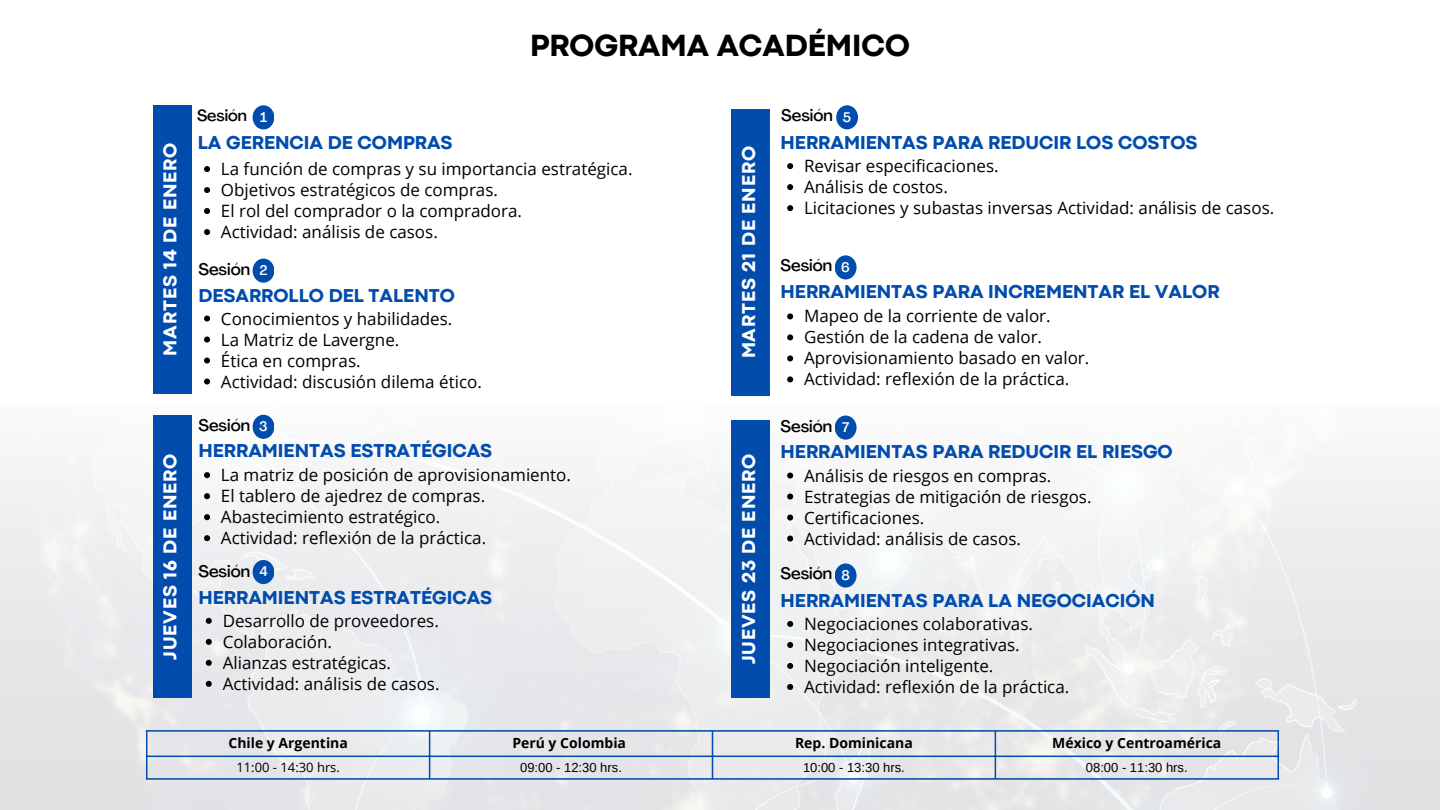
<style>
.page{position:relative;width:1440px;height:810px;background:#fff}
.page>*{position:absolute;margin:0;border:0;box-sizing:border-box;transform-origin:0 0}
.t1{font:800 32px "Codec Pro";color:#000}
.t2{font:800 19.5px "Codec Pro";color:#014cad}
.t3{font:800 19.5px "Codec Pro";letter-spacing:.045em;color:#fff}
.t4{font:17px/21px "Open Sans";color:#000}
.t5{font:500 16.5px "Agrandir";color:#000}
.t6{font:500 16px "Agrandir";color:#000}
.t7{font:700 14px "Open Sans";color:#000}
.t8{font:500 13.8px "Agrandir";color:#fff}
.t9{font:13px "Arimo";color:#000}
.t10{font:13px "Open Sans";color:#000}
.s1{font-size:13.8px;color:#fff}
</style>
<div class="page">
<img style="left:0;top:414px;width:1440px;height:396px">
<div style="left:253px;top:105px;width:21px;height:24px;background:#014cad;border-radius:50%"></div>
<div style="left:253px;top:259px;width:21px;height:24px;background:#014cad;border-radius:50%"></div>
<div style="left:253px;top:415px;width:21px;height:24px;background:#014cad;border-radius:50%"></div>
<div style="left:253px;top:560px;width:21px;height:24px;background:#014cad;border-radius:50%"></div>
<div style="left:153px;top:105px;width:39px;height:288px;background:#014cad"></div>
<div style="left:836px;top:105px;width:22px;height:24px;background:#014cad;border-radius:50%"></div>
<div style="left:835px;top:255px;width:22px;height:24px;background:#014cad;border-radius:50%"></div>
<div style="left:835px;top:416px;width:22px;height:24px;background:#014cad;border-radius:50%"></div>
<div style="left:835px;top:563px;width:22px;height:25px;background:#014cad;border-radius:50%"></div>
<div style="left:153px;top:416px;width:39px;height:282px;background:#014cad"></div>
<div style="left:731px;top:109px;width:39px;height:287px;background:#014cad"></div>
<div style="left:731px;top:420px;width:39px;height:278px;background:#014cad"></div>
<hr style="left:146px;top:732px;width:1px;height:46px;background:#014cad">
<hr style="left:429px;top:732px;width:1px;height:46px;background:#014cad">
<hr style="left:712px;top:732px;width:1px;height:46px;background:#014cad">
<hr style="left:995px;top:732px;width:1px;height:46px;background:#014cad">
<hr style="left:1278px;top:732px;width:1px;height:46px;background:#014cad">
<hr style="left:146px;top:730px;width:1133px;height:2px;background:#014cad">
<hr style="left:146px;top:756px;width:1133px;height:1px;background:#014cad">
<hr style="left:146px;top:778px;width:1133px;height:2px;background:#014cad">
<svg style="left:204px;top:316px;width:6px;height:6px"></svg>
<svg style="left:204px;top:337px;width:6px;height:6px"></svg>
<svg style="left:204px;top:358px;width:6px;height:6px"></svg>
<svg style="left:204px;top:379px;width:6px;height:6px"></svg>
<svg style="left:204px;top:166px;width:6px;height:6px"></svg>
<svg style="left:204px;top:187px;width:6px;height:6px"></svg>
<svg style="left:204px;top:208px;width:6px;height:6px"></svg>
<svg style="left:204px;top:229px;width:6px;height:6px"></svg>
<svg style="left:206px;top:618px;width:6px;height:6px"></svg>
<svg style="left:206px;top:639px;width:6px;height:6px"></svg>
<svg style="left:206px;top:660px;width:6px;height:6px"></svg>
<svg style="left:206px;top:681px;width:6px;height:6px"></svg>
<svg style="left:204px;top:472px;width:6px;height:6px"></svg>
<svg style="left:204px;top:493px;width:6px;height:6px"></svg>
<svg style="left:204px;top:514px;width:6px;height:6px"></svg>
<svg style="left:204px;top:535px;width:6px;height:6px"></svg>
<svg style="left:787px;top:163px;width:6px;height:6px"></svg>
<svg style="left:787px;top:184px;width:6px;height:6px"></svg>
<svg style="left:787px;top:205px;width:6px;height:6px"></svg>
<svg style="left:787px;top:313px;width:6px;height:6px"></svg>
<svg style="left:787px;top:334px;width:6px;height:6px"></svg>
<svg style="left:787px;top:355px;width:6px;height:6px"></svg>
<svg style="left:787px;top:376px;width:6px;height:6px"></svg>
<svg style="left:787px;top:621px;width:6px;height:6px"></svg>
<svg style="left:787px;top:642px;width:6px;height:6px"></svg>
<svg style="left:787px;top:663px;width:6px;height:6px"></svg>
<svg style="left:787px;top:684px;width:6px;height:6px"></svg>
<svg style="left:787px;top:473px;width:6px;height:6px"></svg>
<svg style="left:787px;top:494px;width:6px;height:6px"></svg>
<svg style="left:787px;top:515px;width:6px;height:6px"></svg>
<svg style="left:787px;top:536px;width:6px;height:6px"></svg>
<h1 class="t1" style="left:530px;top:34px;width:381px">PROGRAMA ACADÉMICO</h1>
<p class="t3" style="left:163px;top:356px;width:214px;rotate:-90deg">MARTES 14 DE ENERO</p>
<p class="t3" style="left:163px;top:660px;width:208px;rotate:-90deg">JUEVES 16 DE ENERO</p>
<p class="t6" style="left:197px;top:109px;width:71px">Sesión <span class="s1">1</span></p>
<p class="t5" style="left:781px;top:109px;width:53px">Sesión</p>
<p class="t8" style="left:843px;top:111px;width:10px">5</p>
<p class="t2" style="left:198px;top:136px;width:256px">LA GERENCIA DE COMPRAS</p>
<p class="t4" style="left:221px;top:158px;width:413px">La función de compras y su importancia estratégica.<br>Objetivos estratégicos de compras.<br>El rol del comprador o la compradora.<br>Actividad: análisis de casos.</p>
<p class="t5" style="left:198px;top:263px;width:53px">Sesión</p>
<p class="t8" style="left:259px;top:265px;width:10px">2</p>
<p class="t2" style="left:198px;top:288px;width:258px">DESARROLLO DEL TALENTO</p>
<p class="t4" style="left:221px;top:307px;width:262px">Conocimientos y habilidades.<br>La Matriz de Lavergne.<br>Ética en compras.<br>Actividad: discusión dilema ético.</p>
<p class="t3" style="left:742px;top:358px;width:214px;rotate:-90deg">MARTES 21 DE ENERO</p>
<p class="t2" style="left:781px;top:136px;width:418px">HERRAMIENTAS PARA REDUCIR LOS COSTOS</p>
<p class="t4" style="left:804px;top:155px;width:472px">Revisar especificaciones.<br>Análisis de costos.<br>Licitaciones y subastas inversas Actividad: análisis de casos.</p>
<p class="t5" style="left:781px;top:259px;width:53px">Sesión</p>
<p class="t8" style="left:841px;top:262px;width:10px">6</p>
<p class="t2" style="left:781px;top:285px;width:440px">HERRAMIENTAS PARA INCREMENTAR EL VALOR</p>
<p class="t4" style="left:804px;top:305px;width:287px">Mapeo de la corriente de valor.<br>Gestión de la cadena de valor.<br>Aprovisionamiento basado en valor.<br>Actividad: reflexión de la práctica.</p>
<p class="t5" style="left:198px;top:419px;width:53px">Sesión</p>
<p class="t8" style="left:259px;top:421px;width:10px">3</p>
<p class="t5" style="left:781px;top:419px;width:53px">Sesión</p>
<p class="t8" style="left:842px;top:422px;width:9px">7</p>
<p class="t2" style="left:198px;top:444px;width:295px">HERRAMIENTAS ESTRATÉGICAS</p>
<p class="t4" style="left:221px;top:464px;width:352px">La matriz de posición de aprovisionamiento.<br>El tablero de ajedrez de compras.<br>Abastecimiento estratégico.<br>Actividad: reflexión de la práctica.</p>
<p class="t8" style="left:259px;top:566px;width:10px">4</p>
<p class="t5" style="left:198px;top:564px;width:53px">Sesión</p>
<p class="t2" style="left:198px;top:591px;width:295px">HERRAMIENTAS ESTRATÉGICAS</p>
<p class="t4" style="left:223px;top:610px;width:218px">Desarrollo de proveedores.<br>Colaboración.<br>Alianzas estratégicas.<br>Actividad: análisis de casos.</p>
<p class="t3" style="left:742px;top:664px;width:212px;rotate:-90deg">JUEVES 23 DE ENERO</p>
<p class="t2" style="left:781px;top:444px;width:394px">HERRAMIENTAS PARA REDUCIR EL RIESGO</p>
<p class="t4" style="left:804px;top:464px;width:289px">Análisis de riesgos en compras.<br>Estrategias de mitigación de riesgos.<br>Certificaciones.<br>Actividad: análisis de casos.</p>
<p class="t5" style="left:781px;top:567px;width:53px">Sesión</p>
<p class="t8" style="left:841px;top:570px;width:10px">8</p>
<p class="t2" style="left:781px;top:594px;width:376px">HERRAMIENTAS PARA LA NEGOCIACIÓN</p>
<p class="t4" style="left:804px;top:613px;width:267px">Negociaciones colaborativas.<br>Negociaciones integrativas.<br>Negociación inteligente.<br>Actividad: reflexión de la práctica.</p>
<p class="t7" style="left:228px;top:733px;width:121px">Chile y Argentina</p>
<p class="t7" style="left:512px;top:733px;width:115px">Perú y Colombia</p>
<p class="t7" style="left:795px;top:733px;width:119px">Rep. Dominicana</p>
<p class="t7" style="left:1052px;top:733px;width:171px">México y Centroamérica</p>
<p class="t10" style="left:236px;top:758px;width:105px">11:00 - 14:30 hrs.</p>
<p class="t9" style="left:520px;top:760px;width:103px">09:00 - 12:30 hrs.</p>
<p class="t9" style="left:803px;top:760px;width:103px">10:00 - 13:30 hrs.</p>
<p class="t9" style="left:1086px;top:760px;width:103px">08:00 - 11:30 hrs.</p>
</div>
